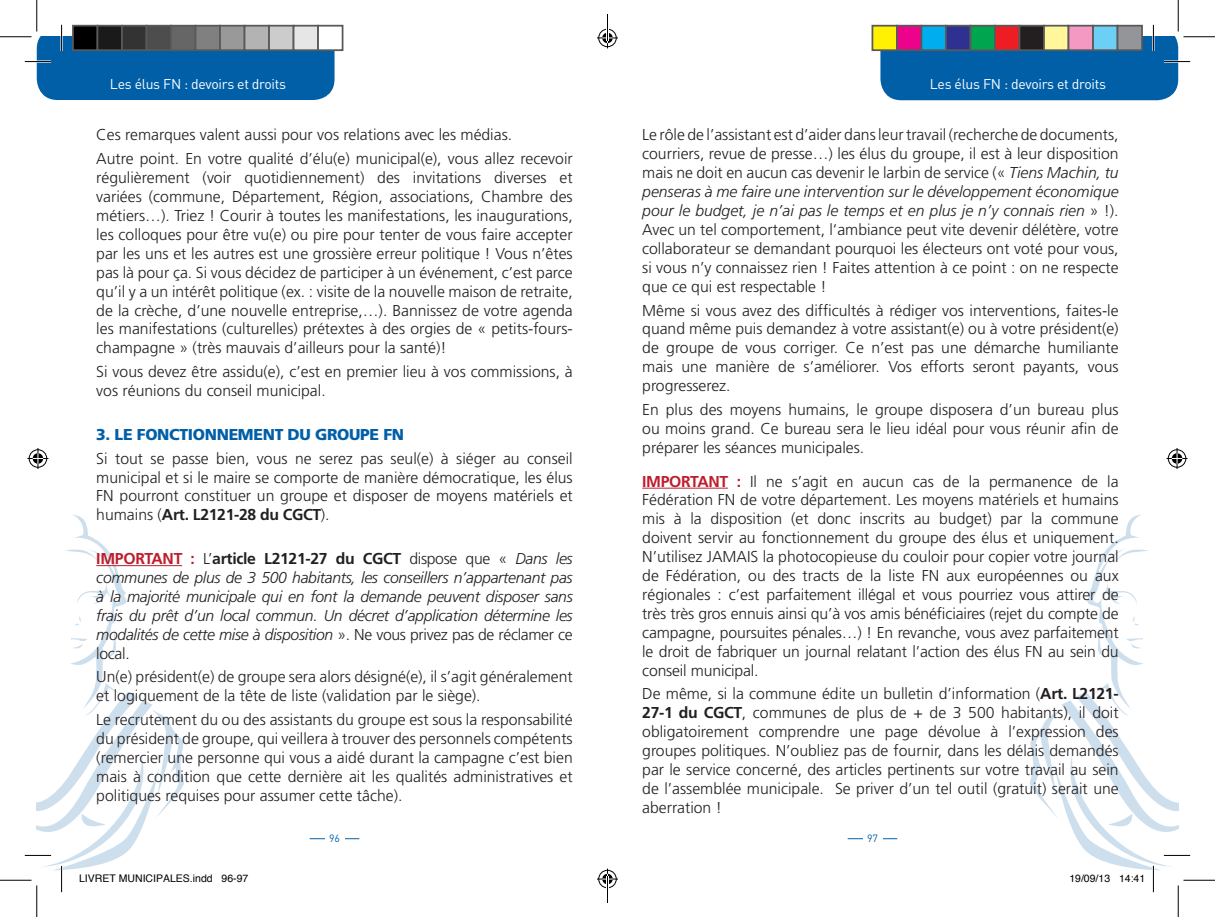
<style>
.page{position:relative;width:1215px;height:917px;background:#fff}
.page>*{position:absolute;margin:0;border:0;box-sizing:border-box;transform-origin:0 0}
.t1{font:300 15.75px/18.9px "Frutiger";color:#231f20;text-align:justify}
.t2{font:italic 300 15.75px/18.9px "Frutiger";letter-spacing:-.02em;color:#231f20;text-align:justify}
.t3{font:900 15.75px "Frutiger";letter-spacing:-.02em;color:#015fa8}
.t4{font:14px "DIN";letter-spacing:-.02em;color:#fff}
.t5{font:10.5px "Helvetica";color:#000}
.t6{font:10.5px "DIN";color:#015fa8}
.s1{font-weight:700}
.s2{font-weight:700;font-style:normal;color:#be1d2c}
.s3{font-style:normal}
.s4{font-weight:700;font-style:normal}
.s5{font-style:italic}
.s6{font-weight:700;color:#be1d2c}
</style>
<div class="page">
<hr style="left:310px;top:838px;width:49px;height:1px;background:#015fa8">
<div style="left:324px;top:823px;width:20px;height:30px;background:#fff"></div>
<hr style="left:847px;top:838px;width:50px;height:1px;background:#015fa8">
<div style="left:862px;top:823px;width:20px;height:30px;background:#fff"></div>
<hr style="left:642px;top:488px;width:86px;height:1px;background:#be1d2c">
<svg style="left:25px;top:25px;width:309px;height:75px;background:#176cae"></svg>
<svg style="left:880px;top:25px;width:310px;height:75px;background:#186daf"></svg>
<hr style="left:0;top:36px;width:32px;height:2px;background:#fff">
<hr style="left:1183px;top:36px;width:31px;height:2px;background:#fff">
<hr style="left:36px;top:0;width:2px;height:32px;background:#fff">
<hr style="left:1177px;top:0;width:2px;height:32px;background:#fff">
<hr style="left:0;top:36px;width:32px;height:1px;background:#000">
<hr style="left:1183px;top:36px;width:31px;height:1px;background:#000">
<hr style="left:0;top:880px;width:32px;height:1px;background:#000">
<hr style="left:1183px;top:880px;width:31px;height:1px;background:#000">
<hr style="left:36px;top:0;width:1px;height:32px;background:#000">
<hr style="left:36px;top:885px;width:1px;height:32px;background:#000">
<hr style="left:1177px;top:0;width:1px;height:32px;background:#000">
<hr style="left:1177px;top:885px;width:1px;height:32px;background:#000">
<svg style="left:27px;top:448px;width:21px;height:21px"></svg>
<svg style="left:1166px;top:448px;width:21px;height:21px"></svg>
<div style="left:73px;top:26px;width:24px;height:24px;background:#000"></div>
<div style="left:72px;top:25px;width:26px;height:26px;border:2px solid #595959"></div>
<div style="left:97px;top:26px;width:25px;height:24px;background:#1a1a1a"></div>
<div style="left:97px;top:25px;width:26px;height:26px;border:2px solid #595959"></div>
<div style="left:122px;top:26px;width:24px;height:24px;background:#333"></div>
<div style="left:121px;top:25px;width:26px;height:26px;border:2px solid #595959"></div>
<div style="left:146px;top:26px;width:25px;height:24px;background:#4d4d4d"></div>
<div style="left:146px;top:25px;width:26px;height:26px;border:2px solid #595959"></div>
<div style="left:171px;top:26px;width:24px;height:24px;background:#666"></div>
<div style="left:170px;top:25px;width:26px;height:26px;border:2px solid #595959"></div>
<div style="left:195px;top:26px;width:25px;height:24px;background:#808080"></div>
<div style="left:195px;top:25px;width:26px;height:26px;border:2px solid #595959"></div>
<div style="left:220px;top:26px;width:24px;height:24px;background:#999"></div>
<div style="left:219px;top:25px;width:26px;height:26px;border:2px solid #595959"></div>
<div style="left:244px;top:26px;width:25px;height:24px;background:#b3b3b3"></div>
<div style="left:244px;top:25px;width:26px;height:26px;border:2px solid #595959"></div>
<div style="left:269px;top:26px;width:24px;height:24px;background:#ccc"></div>
<div style="left:268px;top:25px;width:26px;height:26px;border:2px solid #595959"></div>
<div style="left:293px;top:26px;width:25px;height:24px;background:#e6e6e6"></div>
<div style="left:293px;top:25px;width:26px;height:26px;border:2px solid #595959"></div>
<div style="left:318px;top:26px;width:24px;height:24px;background:#fff"></div>
<div style="left:317px;top:25px;width:26px;height:26px;border:2px solid #595959"></div>
<div style="left:872px;top:26px;width:25px;height:24px;background:#fff101"></div>
<div style="left:871px;top:25px;width:26px;height:26px;border:2px solid #595959"></div>
<div style="left:897px;top:26px;width:24px;height:24px;background:#ed028c"></div>
<div style="left:896px;top:25px;width:26px;height:26px;border:2px solid #595959"></div>
<div style="left:921px;top:26px;width:25px;height:24px;background:#00aeef"></div>
<div style="left:920px;top:25px;width:26px;height:26px;border:2px solid #595959"></div>
<div style="left:946px;top:26px;width:24px;height:24px;background:#2e3092"></div>
<div style="left:945px;top:25px;width:26px;height:26px;border:2px solid #595959"></div>
<div style="left:970px;top:26px;width:25px;height:24px;background:#00a54f"></div>
<div style="left:969px;top:25px;width:26px;height:26px;border:2px solid #595959"></div>
<div style="left:995px;top:26px;width:24px;height:24px;background:#ee1d23"></div>
<div style="left:994px;top:25px;width:26px;height:26px;border:2px solid #595959"></div>
<div style="left:1019px;top:26px;width:25px;height:24px;background:#231f20"></div>
<div style="left:1018px;top:25px;width:26px;height:26px;border:2px solid #595959"></div>
<div style="left:1044px;top:26px;width:24px;height:24px;background:#fff79a"></div>
<div style="left:1043px;top:25px;width:26px;height:26px;border:2px solid #595959"></div>
<div style="left:1068px;top:26px;width:25px;height:24px;background:#f499c2"></div>
<div style="left:1067px;top:25px;width:26px;height:26px;border:2px solid #595959"></div>
<div style="left:1093px;top:26px;width:24px;height:24px;background:#6bcff6"></div>
<div style="left:1092px;top:25px;width:26px;height:26px;border:2px solid #595959"></div>
<div style="left:1117px;top:26px;width:25px;height:24px;background:#939598"></div>
<div style="left:1116px;top:25px;width:26px;height:26px;border:2px solid #595959"></div>
<svg style="left:25px;top:514px;width:159px;height:378px"></svg>
<svg style="left:1029px;top:514px;width:161px;height:378px"></svg>
<svg style="left:597px;top:14px;width:21px;height:34px"></svg>
<svg style="left:597px;top:868px;width:21px;height:35px"></svg>
<p class="t4" style="left:110px;top:76px;width:178px">Les élus FN : devoirs et droits</p>
<p class="t4" style="left:929px;top:76px;width:178px">Les élus FN : devoirs et droits</p>
<p class="t1" style="left:96px;top:125px;width:417px">Ces remarques valent aussi pour vos relations avec les médias.</p>
<p class="t1" style="left:96px;top:149px;width:478px">Autre point. En votre qualité d’élu(e) municipal(e), vous allez recevoir régulièrement (voir quotidiennement) des invitations diverses et variées (commune, Département, Région, associations, Chambre des métiers…). Triez ! Courir à toutes les manifestations, les inaugurations, les colloques pour être vu(e) ou pire pour tenter de vous faire accepter par les uns et les autres est une grossière erreur politique ! Vous n’êtes pas là pour ça. Si vous décidez de participer à un événement, c’est parce qu’il y a un intérêt politique (ex. : visite de la nouvelle maison de retraite, de la crèche, d’une nouvelle entreprise,…). Bannissez de votre agenda les manifestations (culturelles) prétextes à des orgies de « petits-fours&shy;champagne » (très mauvais d’ailleurs pour la santé)!</p>
<p class="t1" style="left:96px;top:362px;width:478px">Si vous devez être assidu(e), c’est en premier lieu à vos commissions, à vos réunions du conseil municipal.</p>
<p class="t3" style="left:96px;top:425px;width:309px">3. LE FONCTIONNEMENT DU GROUPE FN</p>
<p class="t1" style="left:96px;top:449px;width:478px">Si tout se passe bien, vous ne serez pas seul(e) à siéger au conseil municipal et si le maire se comporte de manière démocratique, les élus FN pourront constituer un groupe et disposer de moyens matériels et humains (<span class="s1">Art. L2121-28 du CGCT</span>).</p>
<p class="t2" style="left:96px;top:549px;width:478px"><span class="s2">IMPORTANT :</span> <span class="s3">L’</span><span class="s4">article L2121-27 du CGCT</span> <span class="s3">dispose que «</span> Dans les communes de plus de 3 500 habitants, les conseillers n’appartenant pas à la majorité municipale qui en font la demande peuvent disposer sans frais du prêt d’un local commun. Un décret d’application détermine les modalités de cette mise à disposition <span class="s3">». Ne vous privez pas de réclamer ce local.</span></p>
<p class="t1" style="left:96px;top:667px;width:478px">Un(e) président(e) de groupe sera alors désigné(e), il s’agit généralement et logiquement de la tête de liste (validation par le siège).</p>
<p class="t1" style="left:96px;top:710px;width:478px">Le recrutement du ou des assistants du groupe est sous la responsabilité du président de groupe, qui veillera à trouver des personnels compétents (remercier une personne qui vous a aidé durant la campagne c’est bien mais à condition que cette dernière ait les qualités administratives et politiques requises pour assumer cette tâche).</p>
<p class="t1" style="left:642px;top:125px;width:478px">Le rôle de l’assistant est d’aider dans leur travail (recherche de documents, courriers, revue de presse…) les élus du groupe, il est à leur disposition mais ne doit en aucun cas devenir le larbin de service (« <span class="s5">Tiens Machin, tu penseras à me faire une intervention sur le développement économique pour le budget, je n’ai pas le temps et en plus je n’y connais rien</span> » !).<br>Avec un tel comportement, l‘ambiance peut vite devenir délétère, votre collaborateur se demandant pourquoi les électeurs ont voté pour vous, si vous n’y connaissez rien ! Faites attention à ce point : on ne respecte que ce qui est respectable !</p>
<p class="t1" style="left:642px;top:301px;width:478px">Même si vous avez des difficultés à rédiger vos interventions, faites-le quand même puis demandez à votre assistant(e) ou à votre président(e) de groupe de vous corriger. Ce n’est pas une démarche humiliante mais une manière de s’améliorer. Vos efforts seront payants, vous progresserez.</p>
<p class="t1" style="left:642px;top:400px;width:478px">En plus des moyens humains, le groupe disposera d’un bureau plus ou moins grand. Ce bureau sera le lieu idéal pour vous réunir afin de préparer les séances municipales.</p>
<p class="t1" style="left:642px;top:472px;width:478px"><span class="s6">IMPORTANT :</span> Il ne s’agit en aucun cas de la permanence de la Fédération FN de votre département. Les moyens matériels et humains mis à la disposition (et donc inscrits au budget) par la commune doivent servir au fonctionnement du groupe des élus et uniquement.<br>N’utilisez JAMAIS la photocopieuse du couloir pour copier votre journal de Fédération, ou des tracts de la liste FN aux européennes ou aux régionales : c’est parfaitement illégal et vous pourriez vous attirer de très très gros ennuis ainsi qu’à vos amis bénéficiaires (rejet du compte de campagne, poursuites pénales…) ! En revanche, vous avez parfaitement le droit de fabriquer un journal relatant l’action des élus FN au sein du conseil municipal.</p>
<p class="t1" style="left:642px;top:684px;width:478px">De même, si la commune édite un bulletin d’information (<span class="s1">Art. L2121- 27-1 du CGCT</span>, communes de plus de + de 3 500 habitants), il doit obligatoirement comprendre une page dévolue à l’expression des groupes politiques. N’oubliez pas de fournir, dans les délais demandés par le service concerné, des articles pertinents sur votre travail au sein de l’assemblée municipale. Se priver d’un tel outil (gratuit) serait une aberration !</p>
<p class="t6" style="left:329px;top:832px;width:12px">96</p>
<p class="t6" style="left:867px;top:832px;width:12px">97</p>
<p class="t5" style="left:79px;top:870px;width:171px">LIVRET MUNICIPALES.indd 96-97</p>
<p class="t5" style="left:1069px;top:870px;width:77px">19/09/13 14:41</p>
</div>
